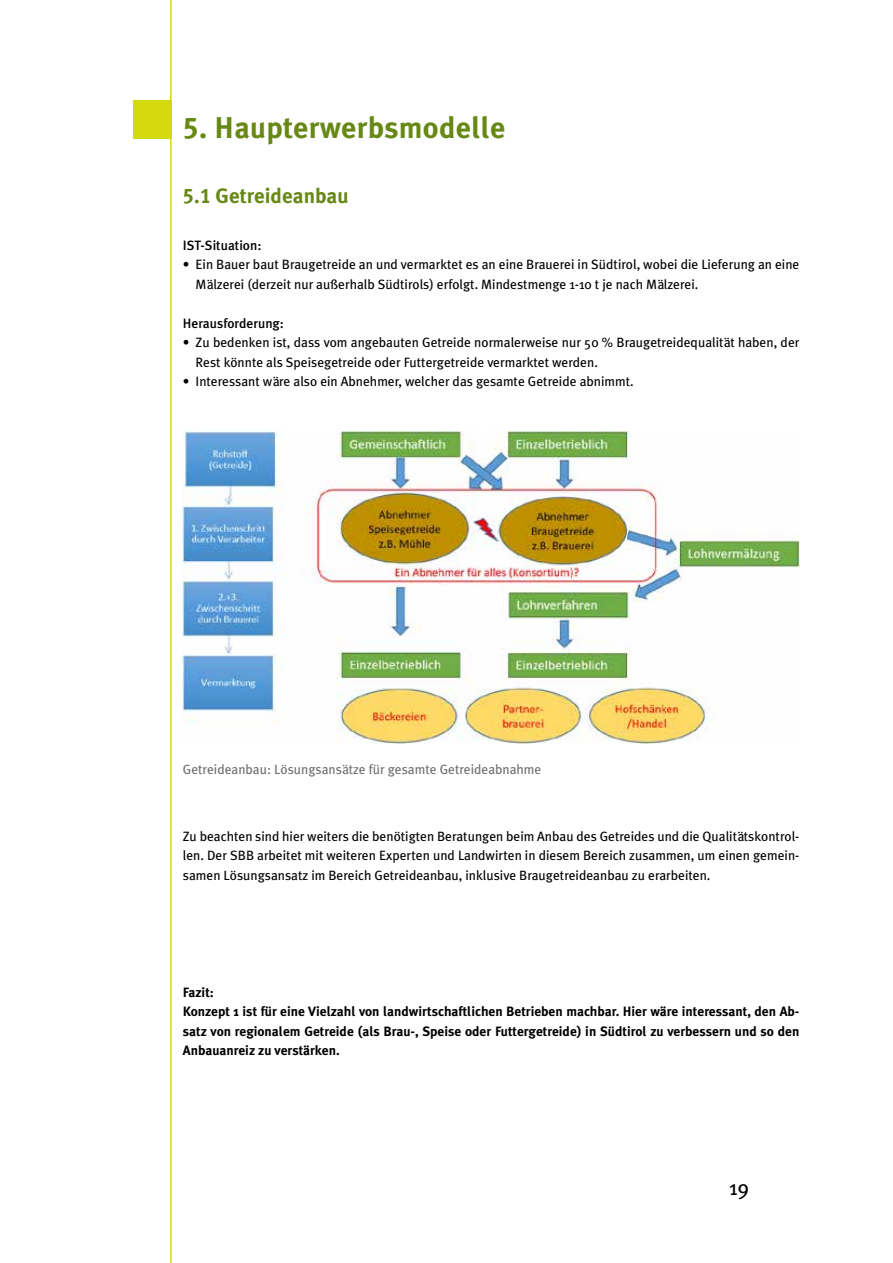
<style>
.page{position:relative;width:893px;height:1263px;background:#fff}
.page>*{position:absolute;margin:0;border:0;box-sizing:border-box;transform-origin:0 0}
.t1{font:700 30px "Meta Plus";letter-spacing:.01em;color:#688816}
.t2{font:700 21px "Meta Plus";color:#688816}
.t3{font:21px "Meta Plus";color:#000}
.t4{font:13.5px/19.5px "Meta Plus";color:#000}
.t5{font:700 13.5px/19.5px "Meta Plus";color:#000}
.t6{font:13.5px "Meta Plus";color:#706f6f}
.t7{font:500 13.5px "Meta Plus";color:#000}
.s1{font-family:"Meta Plus Bold Caps";font-weight:400}
</style>
<div class="page">
<hr style="left:170px;top:0;width:2px;height:1263px;background:#d3d80f">
<div style="left:133px;top:100px;width:38px;height:38px;background:#d3d80f"></div>
<img style="left:183px;top:432px;width:616px;height:311px">
<h1 class="t1" style="left:183px;top:110px;width:324px"><span class="s1">5.</span> Haupterwerbsmodelle</h1>
<h2 class="t2" style="left:183px;top:184px;width:167px"><span class="s1">5.1</span> Getreideanbau</h2>
<p class="t7" style="left:183px;top:237px;width:80px">IST-Situation:</p>
<p class="t4" style="left:196px;top:255px;width:605px;text-indent:-13px">• Ein Bauer baut Braugetreide an und vermarktet es an eine Brauerei in Südtirol, wobei die Lieferung an eine<br>Mälzerei (derzeit nur außerhalb Südtirols) erfolgt. Mindestmenge 1-10 t je nach Mälzerei.</p>
<p class="t7" style="left:183px;top:315px;width:103px">Herausforderung:</p>
<p class="t4" style="left:196px;top:333px;width:605px;text-indent:-13px">• Zu bedenken ist, dass vom angebauten Getreide normalerweise nur 50 % Braugetreidequalität haben, der<br>Rest könnte als Speisegetreide oder Futtergetreide vermarktet werden.</p>
<p class="t4" style="left:183px;top:372px;width:452px">• Interessant wäre also ein Abnehmer, welcher das gesamte Getreide abnimmt.</p>
<p class="t6" style="left:183px;top:761px;width:360px">Getreideanbau: Lösungsansätze für gesamte Getreideabnahme</p>
<p class="t4" style="left:183px;top:826px;width:618px;text-align:justify">Zu beachten sind hier weiters die benötigten Beratungen beim Anbau des Getreides und die Qualitätskontrol&shy;len. Der SBB arbeitet mit weiteren Experten und Landwirten in diesem Bereich zusammen, um einen gemein&shy;samen Lösungsansatz im Bereich Getreideanbau, inklusive Braugetreideanbau zu erarbeiten.</p>
<p class="t5" style="left:183px;top:982px;width:618px">Fazit:<br>Konzept 1 ist für eine Vielzahl von landwirtschaftlichen Betrieben machbar. Hier wäre interessant, den Ab&shy;satz von regionalem Getreide (als Brau-, Speise oder Futtergetreide) in Südtirol zu verbessern und so den Anbauanreiz zu verstärken.</p>
<h2 class="t3" style="left:729px;top:1176px;width:22px">19</h2>
</div>
